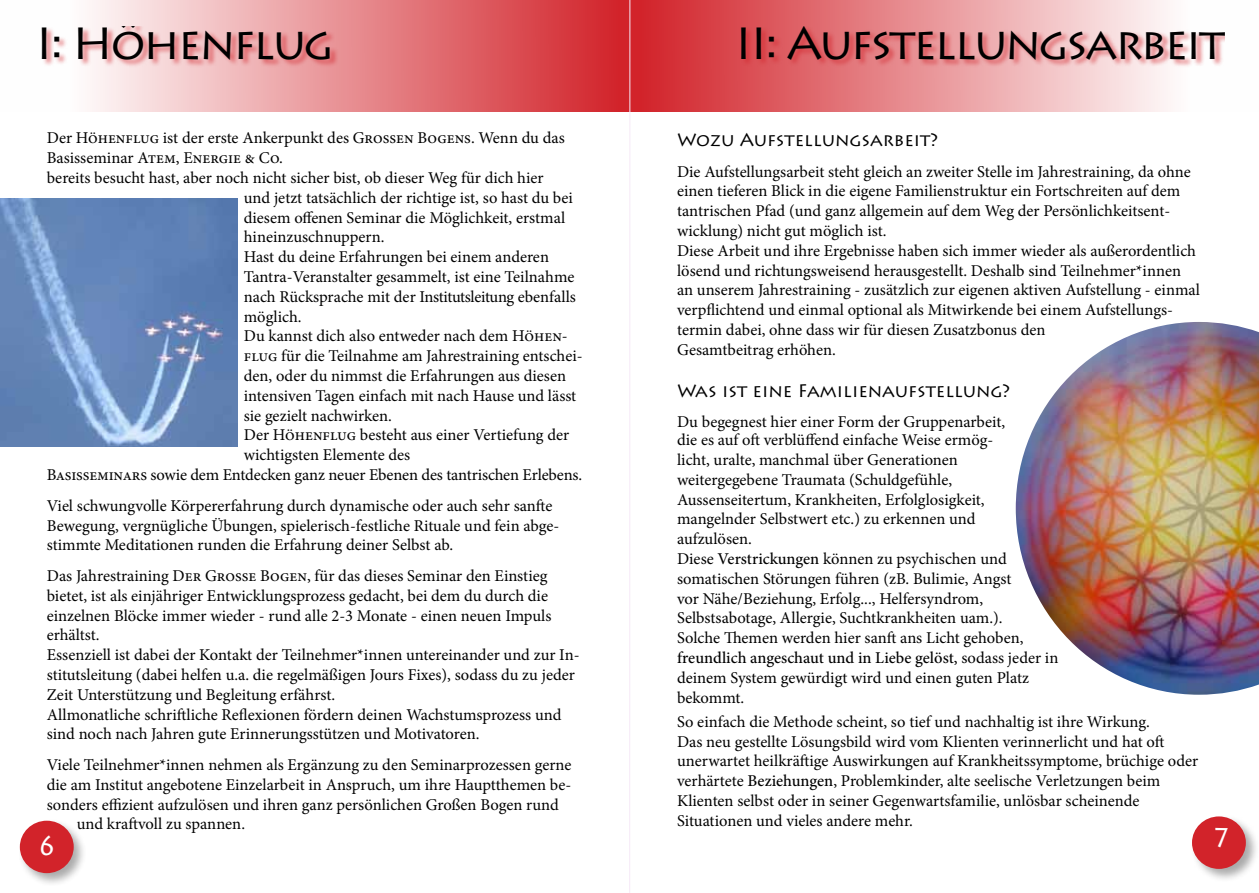
<style>
.page{position:relative;width:1259px;height:893px;background:#fff}
.page>*{position:absolute;margin:0;border:0;box-sizing:border-box;transform-origin:0 0}
.t1{font:45px "Lithos Pro";letter-spacing:-.05em;color:#000}
.t2{font:27px "Lithos Pro";color:#fff}
.t3{font:18px "Lithos Pro";color:#000}
.t4{font:16.5px/19.8px "Minion Pro";color:#000}
.s1{font-weight:500}
</style>
<div class="page">
<div style="left:0;top:0;width:629px;height:112px;background:linear-gradient(to right,#fff,#d22229)"></div>
<div style="left:42px;top:26px;width:297px;height:42px;background:#d2232a;opacity:.59"></div>
<div style="left:629px;top:0;width:630px;height:112px;background:linear-gradient(to right,#d12229,#fff)"></div>
<div style="left:741px;top:26px;width:484px;height:42px;background:#d2232a;opacity:.59"></div>
<div style="left:18px;top:818px;width:70px;height:69px;background:#000;opacity:.33"></div>
<div style="left:20px;top:821px;width:54px;height:52px;background:#d2232a;border-radius:50%"></div>
<div style="left:1190px;top:814px;width:69px;height:69px;background:#000;opacity:.34"></div>
<div style="left:1192px;top:816px;width:53px;height:53px;background:#d2232a;border-radius:50%"></div>
<img style="left:1015px;top:322px;width:244px;height:373px">
<img style="left:0;top:199px;width:237px;height:247px">
<hr style="left:629px;top:0;width:1px;height:893px;background:#f6e9f7">
<h1 class="t1" style="left:35px;top:18px;width:299px">I: Höhenflug</h1>
<h1 class="t1" style="left:735px;top:18px;width:491px">II: Aufstellungsarbeit</h1>
<p class="t4" style="left:47px;top:128px;width:519px">Der Höhenflug ist der erste Ankerpunkt des Grossen Bogens. Wenn du das</p>
<p class="t4" style="left:47px;top:148px;width:238px">Basisseminar Atem, Energie &amp; Co.</p>
<p class="t4" style="left:47px;top:168px;width:498px">bereits besucht hast, aber noch nicht sicher bist, ob dieser Weg für dich hier</p>
<p class="t4" style="left:244px;top:188px;width:330px">und jetzt tatsächlich der richtige ist, so hast du bei</p>
<p class="t4" style="left:244px;top:208px;width:323px">diesem offenen Seminar die Möglichkeit, erstmal</p>
<p class="t4" style="left:244px;top:227px;width:142px">hineinzuschnuppern.</p>
<p class="t4" style="left:244px;top:247px;width:307px">Hast du deine Erfahrungen bei einem anderen</p>
<p class="t4" style="left:244px;top:267px;width:332px">Tantra-Veranstalter gesammelt, ist eine Teilnahme</p>
<p class="t4" style="left:244px;top:287px;width:333px">nach Rücksprache mit der Institutsleitung ebenfalls</p>
<p class="t4" style="left:244px;top:307px;width:59px">möglich.</p>
<p class="t4" style="left:244px;top:326px;width:325px">Du kannst dich also entweder nach dem Höhen-</p>
<p class="t4" style="left:244px;top:346px;width:340px">flug für die Teilnahme am Jahrestraining entschei-</p>
<p class="t4" style="left:244px;top:366px;width:324px">den, oder du nimmst die Erfahrungen aus diesen</p>
<p class="t4" style="left:244px;top:386px;width:334px">intensiven Tagen einfach mit nach Hause und lässt</p>
<p class="t4" style="left:244px;top:406px;width:150px">sie gezielt nachwirken.</p>
<p class="t4" style="left:244px;top:425px;width:327px">Der Höhenflug besteht aus einer Vertiefung der</p>
<p class="t4" style="left:244px;top:445px;width:168px">wichtigsten Elemente des</p>
<p class="t4" style="left:47px;top:465px;width:537px">Basisseminars sowie dem Entdecken ganz neuer Ebenen des tantrischen Erlebens.</p>
<p class="t4" style="left:47px;top:496px;width:514px">Viel schwungvolle Körpererfahrung durch dynamische oder auch sehr sanfte<br>Bewegung, vergnügliche Übungen, spielerisch-festliche Rituale und fein abge&shy;stimmte Meditationen runden die Erfahrung deiner Selbst ab.</p>
<p class="t4" style="left:47px;top:566px;width:534px">Das Jahrestraining Der Grosse Bogen, für das dieses Seminar den Einstieg bietet, ist als einjähriger Entwicklungsprozess gedacht, bei dem du durch die einzelnen Blöcke immer wieder - rund alle 2-3 Monate - einen neuen Impuls erhältst.<br>Essenziell ist dabei der Kontakt der Teilnehmer*innen untereinander und zur In&shy;stitutsleitung (dabei helfen u.a. die regelmäßigen Jours Fixes), sodass du zu jeder Zeit Unterstützung und Begleitung erfährst.<br>Allmonatliche schriftliche Reflexionen fördern deinen Wachstumsprozess und sind noch nach Jahren gute Erinnerungsstützen und Motivatoren.</p>
<p class="t4" style="left:47px;top:755px;width:526px">Viele Teilnehmer*innen nehmen als Ergänzung zu den Seminarprozessen gerne</p>
<p class="t4" style="left:47px;top:775px;width:526px">die am Institut angebotene Einzelarbeit in Anspruch, um ihre Hauptthemen be-</p>
<p class="t4" style="left:47px;top:794px;width:514px">sonders effizient aufzulösen und ihren ganz persönlichen Großen Bogen rund</p>
<p class="t4" style="left:77px;top:814px;width:170px">und kraftvoll zu spannen.</p>
<p class="t3" style="left:677px;top:129px;width:262px">Wozu Aufstellungsarbeit?</p>
<p class="t4" style="left:677px;top:161px;width:524px">Die Aufstellungsarbeit steht gleich an zweiter Stelle im Jahrestraining, da ohne einen tieferen Blick in die eigene Familienstruktur ein Fortschreiten auf dem tantrischen Pfad (und ganz allgemein auf dem Weg der Persönlichkeitsent&shy;wicklung) nicht gut möglich ist.<br>Diese Arbeit und ihre Ergebnisse haben sich immer wieder als außerordentlich lösend und richtungsweisend herausgestellt. Deshalb sind Teilnehmer*innen an unserem Jahrestraining - zusätzlich zur eigenen aktiven Aufstellung - einmal verpflichtend und einmal optional als Mitwirkende bei einem Aufstellungs&shy;termin dabei, ohne dass wir für diesen Zusatzbonus den<br>Gesamtbeitrag erhöhen.</p>
<p class="t3" style="left:677px;top:381px;width:334px">Was ist eine Familienaufstellung?</p>
<p class="t4" style="left:677px;top:413px;width:330px;line-height:18px">Du begegnest hier einer Form der Gruppenarbeit, die es auf oft verblüffend einfache Weise ermög-</p>
<p class="t4" style="left:677px;top:450px;width:383px">licht, uralte, manchmal über Generationen weitergegebene Traumata (Schuldgefühle, Aussenseitertum, Krankheiten, Erfolglosigkeit, mangelnder Selbstwert etc.) zu erkennen und<br>aufzulösen.<br>Diese <span class="s1">Verstrickungen</span> können zu psychischen und somatischen Störungen führen (zB. Bulimie, Angst<br>vor Nähe/Beziehung, Erfolg..., Helfersyndrom, Selbstsabotage, Allergie, Suchtkrankheiten uam.).<br>Solche Themen werden hier sanft ans Licht gehoben, <span class="s1">freundlich angeschaut und in Liebe gelöst,</span> sodass jeder in deinem System gewürdigt wird und einen guten Platz bekommt.</p>
<p class="t4" style="left:677px;top:712px;width:522px">So einfach die Methode scheint, so tief und nachhaltig ist ihre Wirkung.<br>Das neu gestellte Lösungsbild wird vom Klienten verinnerlicht und hat oft unerwartet heilkräftige Auswirkungen auf Krankheitssymptome, brüchige oder verhärtete <span class="s1">Beziehungen</span>, Problemkinder, alte seelische Verletzungen beim Klienten selbst oder in seiner Gegenwartsfamilie, unlösbar scheinende Situationen und vieles andere mehr.</p>
<h2 class="t2" style="left:38px;top:830px;width:21px">6</h2>
<h2 class="t2" style="left:1212px;top:822px;width:21px">7</h2>
</div>
